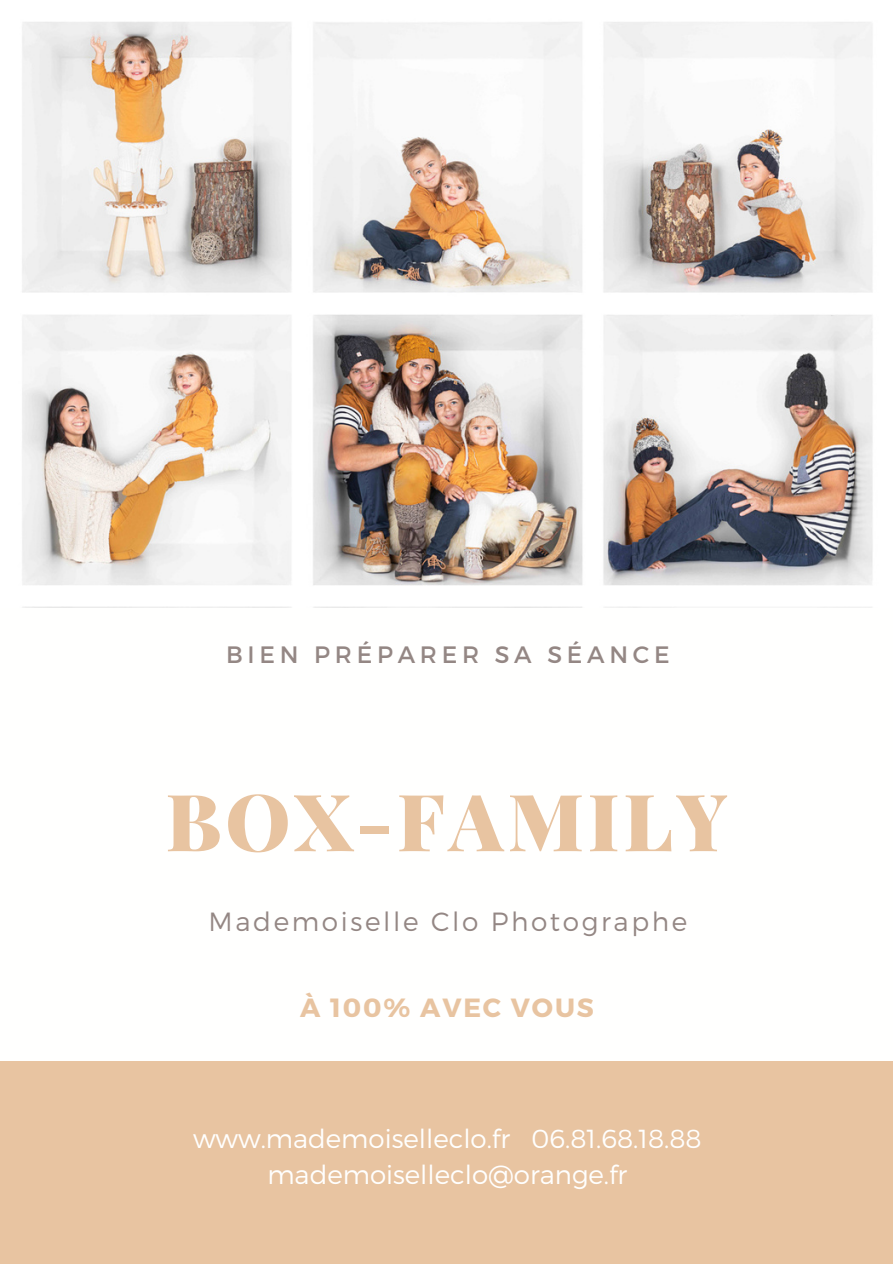
<style>
.page{position:relative;width:893px;height:1264px;background:#fff}
.page>*{position:absolute;margin:0;border:0;box-sizing:border-box;transform-origin:0 0}
.t1{font:900 78.9px "Playfair Display";letter-spacing:.05em;color:#e8c4a1}
.t2{font:300 26.25px "Montserrat";letter-spacing:.1em;color:#948784}
.t3{font:700 26.25px "Montserrat";letter-spacing:.07em;color:#e8c4a1}
.t4{font:300 26.1px/35.8px "Montserrat";color:#fffffe;text-align:center}
.t5{font:23.7px "Montserrat";letter-spacing:.2em;color:#948784}
</style>
<div class="page">
<div style="left:0;top:1061px;width:892px;height:202px;background:#e8c4a1"></div>
<img style="left:22px;top:22px;width:851px;height:586px">
<p class="t5" style="left:226px;top:638px;width:445px">BIEN PRÉPARER SA SÉANCE</p>
<h4 class="t1" style="left:166px;top:766px;width:563px">BOX-FAMILY</h4>
<h1 class="t2" style="left:208px;top:904px;width:480px">Mademoiselle Clo Photographe</h1>
<p class="t3" style="left:300px;top:990px;width:295px">À 100% AVEC VOUS</p>
<p class="t4" style="left:193px;top:1119px;width:510px">www.mademoiselleclo.fr 06.81.68.18.88 mademoiselleclo@orange.fr</p>
</div>
